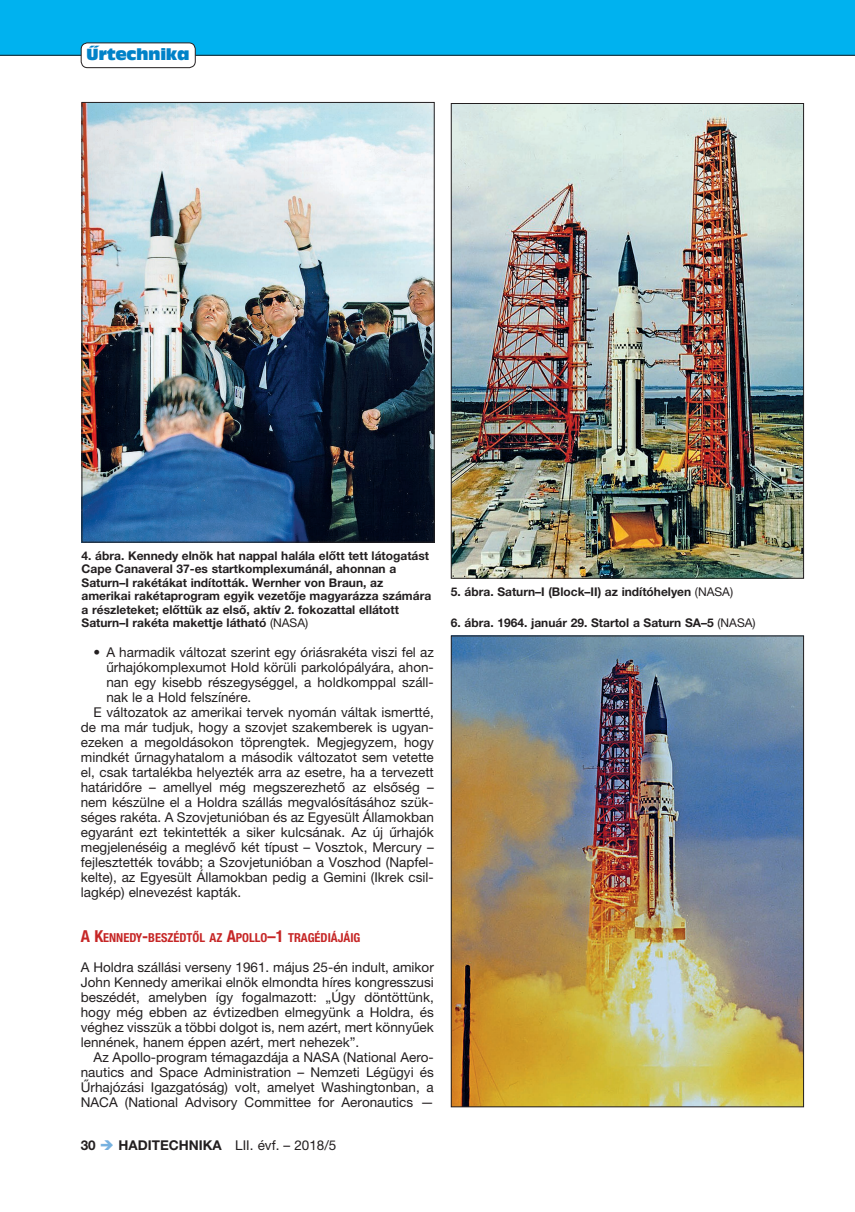
<style>
.page{position:relative;width:855px;height:1212px;background:#fff}
.page>*{position:absolute;margin:0;border:0;box-sizing:border-box;transform-origin:0 0}
.t1{font:15px "Antique Olive Compact";letter-spacing:-.02em;color:#0082c8}
.t2{font:13.5px/15px "Helvetica Neue LT Pro";color:#231f20;text-align:justify}
.t3{font:700 condensed 12.3px "Helvetica Neue LT Pro";color:#c62626}
.t4{font:700 12px/13.5px "Helvetica Neue LT Pro";color:#231f20}
.s1{font-weight:400}
.s2{font-size:16.5px}
.s3{font-weight:700}
.s4{color:#76b1df}
</style>
<div class="page">
<div style="left:0;top:0;width:855px;height:55px;background:#00b2ef"></div>
<hr style="left:0;top:55px;width:855px;height:1px;background:#231f20">
<div style="left:81px;top:43px;width:114px;height:25px;background:#fff;border-radius:6px"></div>
<div style="left:81px;top:43px;width:115px;height:25px;border:1px solid #231f20;border-radius:6px"></div>
<img style="left:84px;top:104px;width:348px;height:436px">
<div style="left:82px;top:102px;width:352px;height:440px;border:1px solid #231f20"></div>
<img style="left:453px;top:105px;width:349px;height:472px">
<img style="left:453px;top:637px;width:349px;height:468px">
<p class="t1" style="left:86px;top:44px;width:105px">Űrtechnika</p>
<p class="t4" style="left:82px;top:548px;width:351px">4. ábra. Kennedy elnök hat nappal halála előtt tett látogatást Cape Canaveral 37-es startkomplexumánál, ahonnan a Saturn–I rakétákat indították. Wernher von Braun, az amerikai rakétaprogram egyik vezetője magyarázza számára a részleteket; előttük az első, aktív 2. fokozattal ellátott Saturn–I rakéta makettje látható <span class="s1">(NASA)</span></p>
<p class="t2" style="left:94px;top:645px;width:342px">• A harmadik változat szerint egy óriásrakéta viszi fel az</p>
<p class="t2" style="left:106px;top:660px;width:329px">űrhajókomplexumot Hold körüli parkolópályára, ahon-</p>
<p class="t2" style="left:106px;top:675px;width:329px">nan egy kisebb részegységgel, a holdkomppal száll-</p>
<p class="t2" style="left:106px;top:690px;width:147px">nak le a Hold felszínére.</p>
<p class="t2" style="left:94px;top:705px;width:342px">E változatok az amerikai tervek nyomán váltak ismertté,</p>
<p class="t2" style="left:81px;top:720px;width:354px">de ma már tudjuk, hogy a szovjet szakemberek is ugyan-</p>
<p class="t2" style="left:81px;top:735px;width:354px">ezeken a megoldásokon töprengtek. Megjegyzem, hogy</p>
<p class="t2" style="left:81px;top:750px;width:354px">mindkét űrnagyhatalom a második változatot sem vetette</p>
<p class="t2" style="left:81px;top:765px;width:354px">el, csak tartalékba helyezték arra az esetre, ha a tervezett</p>
<p class="t2" style="left:81px;top:780px;width:354px">határidőre – amellyel még megszerezhető az elsőség –</p>
<p class="t2" style="left:81px;top:795px;width:354px">nem készülne el a Holdra szállás megvalósításához szük-</p>
<p class="t2" style="left:81px;top:810px;width:354px">séges rakéta. A Szovjetunióban és az Egyesült Államokban</p>
<p class="t2" style="left:81px;top:825px;width:354px">egyaránt ezt tekintették a siker kulcsának. Az új űrhajók</p>
<p class="t2" style="left:81px;top:840px;width:354px">megjelenéséig a meglévő két típust – Vosztok, Mercury –</p>
<p class="t2" style="left:81px;top:855px;width:354px">fejlesztették tovább; a Szovjetunióban a Voszhod (Napfel-</p>
<p class="t2" style="left:81px;top:870px;width:354px">kelte), az Egyesült Államokban pedig a Gemini (Ikrek csil-</p>
<p class="t2" style="left:81px;top:885px;width:162px">lagkép) elnevezést kapták.</p>
<p class="t3" style="left:81px;top:930px;width:281px"><span class="s2">A K</span>ENNEDY<span class="s2">-</span>BESZÉDTŐL AZ <span class="s2">A</span>POLLO<span class="s2">–1</span> TRAGÉDIÁJÁIG</p>
<p class="t2" style="left:81px;top:960px;width:354px">A Holdra szállási verseny 1961. május 25-én indult, amikor John Kennedy amerikai elnök elmondta híres kongresszusi beszédét, amelyben így fogalmazott: „Úgy döntöttünk, hogy még ebben az évtizedben elmegyünk a Holdra, és véghez visszük a többi dolgot is, nem azért, mert könnyűek lennének, hanem éppen azért, mert nehezek”.</p>
<p class="t2" style="left:81px;top:1050px;width:354px;text-indent:13px">Az Apollo-program témagazdája a NASA (National Aero&shy;nautics and Space Administration – Nemzeti Légügyi és Űrhajózási Igazgatóság) volt, amelyet Washingtonban, a NACA (National Advisory Committee for Aeronautics —</p>
<p class="t2" style="left:81px;top:1137px;width:257px"><span class="s3">30</span> <span class="s4">➔</span> <span class="s3">HADITECHNIKA</span> LII. évf. – 2018/5</p>
<p class="t4" style="left:451px;top:584px;width:284px">5. ábra. Saturn–I (Block–II) az indítóhelyen <span class="s1">(NASA)</span></p>
<p class="t4" style="left:451px;top:616px;width:306px">6. ábra. 1964. január 29. Startol a Saturn SA–5 <span class="s1">(NASA)</span></p>
</div>
